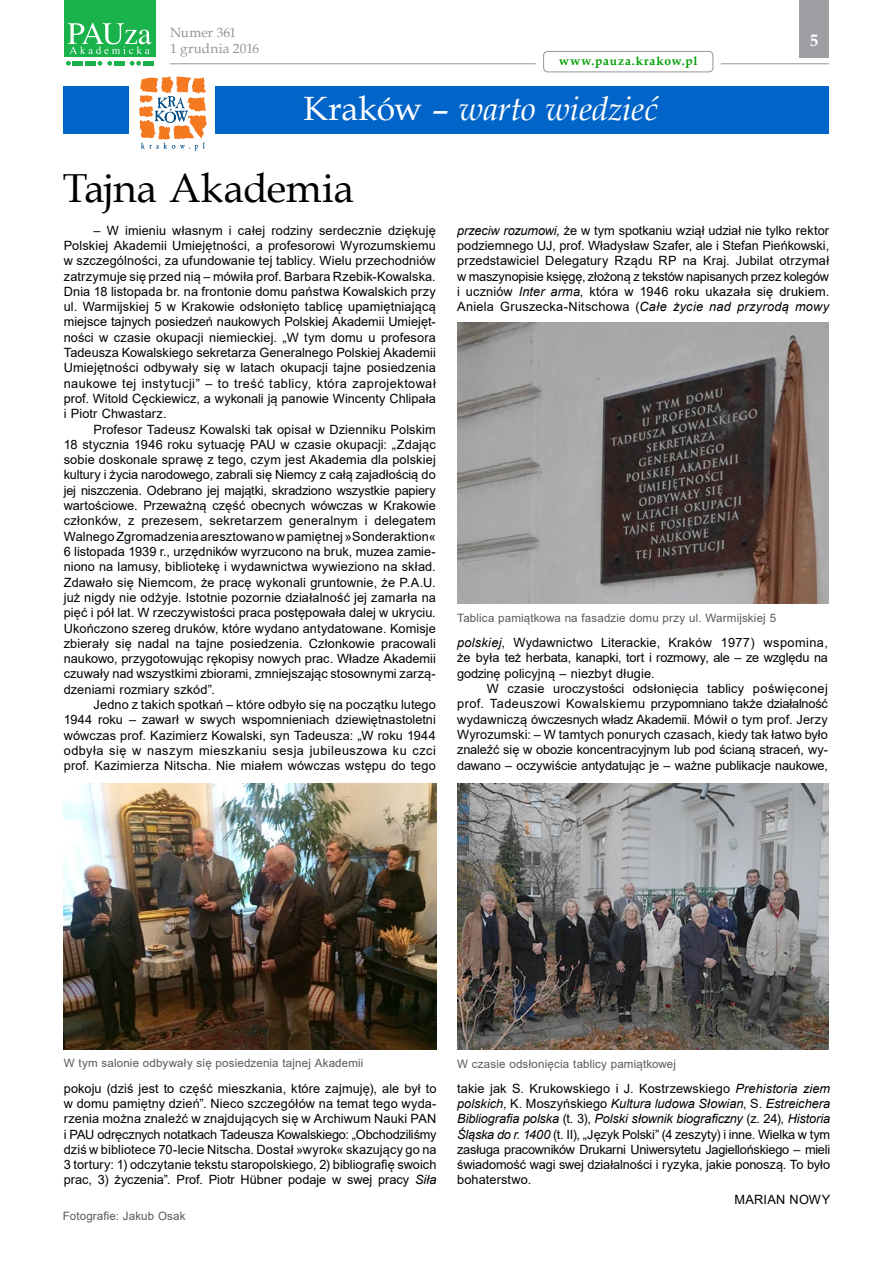
<style>
.page{position:relative;width:893px;height:1263px;background:#fff}
.page>*{position:absolute;margin:0;border:0;box-sizing:border-box;transform-origin:0 0}
.t1{font:40.5px "Book Antiqua";letter-spacing:-.01em;color:#000}
.t2{font:italic 33.6px "Book Antiqua";letter-spacing:-.015em;color:#fff}
.t3{font:700 16.5px "Book Antiqua";color:#fff}
.t4{font:13.5px/16.2px "Book Antiqua";color:#939598}
.t5{font:12.75px/15.3px "Arial";letter-spacing:.005em;color:#000;text-align:justify}
.t6{font:700 12px "Book Antiqua";letter-spacing:.07em;color:#00a000}
.t7{font:11.55px "Arial";letter-spacing:.01em;color:#58595b}
.s1{font-style:normal}
.s2{font-style:italic}
</style>
<div class="page">
<div style="left:799px;top:0;width:30px;height:57px;background:#9d9fa2"></div>
<svg style="left:66px;top:61px;width:5px;height:5px"></svg>
<svg style="left:97px;top:61px;width:15px;height:5px"></svg>
<svg style="left:130px;top:61px;width:11px;height:5px"></svg>
<div style="left:73px;top:61px;width:10px;height:5px;background:#19b24b"></div>
<div style="left:85px;top:61px;width:11px;height:5px;background:#19b24b"></div>
<div style="left:114px;top:61px;width:11px;height:5px;background:#19b24b"></div>
<div style="left:143px;top:61px;width:11px;height:5px;background:#19b24b"></div>
<div style="left:64px;top:0;width:92px;height:56px;background:#19b24b"></div>
<svg style="left:68px;top:23px;width:83px;height:31px"></svg>
<hr style="left:170px;top:63px;width:366px;height:1px;background:#939598">
<div style="left:543px;top:51px;width:170px;height:21px;border:1px solid #939598;border-radius:4px"></div>
<hr style="left:721px;top:63px;width:108px;height:1px;background:#939598">
<div style="left:216px;top:86px;width:613px;height:48px;background:#0064c8"></div>
<div style="left:64px;top:86px;width:65px;height:47px;background:#0064c8"></div>
<svg style="left:139px;top:77px;width:68px;height:74px"></svg>
<img style="left:457px;top:323px;width:372px;height:280px">
<img style="left:64px;top:784px;width:373px;height:265px">
<img style="left:457px;top:784px;width:372px;height:265px">
<p class="t4" style="left:170px;top:24px;width:91px">Numer 361<br>1 grudnia 2016</p>
<p class="t3" style="left:810px;top:30px;width:10px">5</p>
<p class="t6" style="left:559px;top:53px;width:140px">www.pauza.krakow.pl</p>
<h2 class="t2" style="left:304px;top:85px;width:356px"><span class="s1">Kraków –</span> warto wiedzieć</h2>
<h1 class="t1" style="left:63px;top:160px;width:293px">Tajna Akademia</h1>
<p class="t5" style="left:64px;top:222px;width:374px;text-indent:30px">– W imieniu własnym i całej rodziny serdecznie dziękuję Polskiej Akademii Umiejętności, a profesorowi Wyrozumskiemu w szczególności, za ufundowanie tej tablicy. Wielu przechodniów zatrzymuje się przed nią – mówiła prof. Barbara Rzebik-Kowalska.<br>Dnia 18 listopada br. na frontonie domu państwa Kowalskich przy ul. Warmijskiej 5 w Krakowie odsłonięto tablicę upamiętniającą miejsce tajnych posiedzeń naukowych Polskiej Akademii Umiejęt&shy;ności w czasie okupacji niemieckiej. „W tym domu u profesora Tadeusza Kowalskiego sekretarza Generalnego Polskiej Akademii Umiejętności odbywały się w latach okupacji tajne posiedzenia naukowe tej instytucji” – to treść tablicy, która zaprojektował prof. Witold Cęckiewicz, a wykonali ją panowie Wincenty Chlipała i Piotr Chwastarz.</p>
<p class="t5" style="left:64px;top:421px;width:374px;text-indent:30px">Profesor Tadeusz Kowalski tak opisał w Dzienniku Polskim 18 stycznia 1946 roku sytuację PAU w czasie okupacji: „Zdając sobie doskonale sprawę z tego, czym jest Akademia dla polskiej kultury i życia narodowego, zabrali się Niemcy z całą zajadłością do jej niszczenia. Odebrano jej majątki, skradziono wszystkie papiery wartościowe. Przeważną część obecnych wówczas w Krakowie członków, z prezesem, sekretarzem generalnym i delegatem Walnego Zgromadzenia aresztowano w pamiętnej »Sonderaktion« 6 listopada 1939 r., urzędników wyrzucono na bruk, muzea zamie&shy;niono na lamusy, bibliotekę i wydawnictwa wywieziono na skład.<br>Zdawało się Niemcom, że pracę wykonali gruntownie, że P.A.U. już nigdy nie odżyje. Istotnie pozornie działalność jej zamarła na pięć i pół lat. W rzeczywistości praca postępowała dalej w ukryciu.<br>Ukończono szereg druków, które wydano antydatowane. Komisje zbierały się nadal na tajne posiedzenia. Członkowie pracowali naukowo, przygotowując rękopisy nowych prac. Władze Akademii czuwały nad wszystkimi zbiorami, zmniejszając stosownymi zarzą&shy;dzeniami rozmiary szkód”.</p>
<p class="t5" style="left:64px;top:697px;width:374px;text-indent:30px">Jedno z takich spotkań – które odbyło się na początku lutego 1944 roku – zawarł w swych wspomnieniach dziewiętnastoletni wówczas prof. Kazimierz Kowalski, syn Tadeusza: „W roku 1944 odbyła się w naszym mieszkaniu sesja jubileuszowa ku czci prof. Kazimierza Nitscha. Nie miałem wówczas wstępu do tego</p>
<p class="t5" style="left:457px;top:222px;width:374px"><span class="s2">przeciw rozumowi</span>, że w tym spotkaniu wziął udział nie tylko rektor podziemnego UJ, prof. Władysław Szafer, ale i Stefan Pieńkowski, przedstawiciel Delegatury Rządu RP na Kraj. Jubilat otrzymał w maszynopisie księgę, złożoną z tekstów napisanych przez kolegów i uczniów <span class="s2">Inter arma</span>, która w 1946 roku ukazała się drukiem.<br>Aniela Gruszecka-Nitschowa (<span class="s2">Całe życie nad przyrodą mowy</span></p>
<p class="t7" style="left:457px;top:610px;width:320px">Tablica pamiątkowa na fasadzie domu przy ul. Warmijskiej 5</p>
<p class="t5" style="left:457px;top:635px;width:372px"><span class="s2">polskiej</span>, Wydawnictwo Literackie, Kraków 1977) wspomina, że była też herbata, kanapki, tort i rozmowy, ale – ze względu na godzinę policyjną – niezbyt długie.</p>
<p class="t5" style="left:457px;top:681px;width:372px;text-indent:30px">W czasie uroczystości odsłonięcia tablicy poświęconej prof. Tadeuszowi Kowalskiemu przypomniano także działalność wydawniczą ówczesnych władz Akademii. Mówił o tym prof. Jerzy Wyrozumski: – W tamtych ponurych czasach, kiedy tak łatwo było znaleźć się w obozie koncentracyjnym lub pod ścianą straceń, wy&shy;dawano – oczywiście antydatując je – ważne publikacje naukowe,</p>
<p class="t7" style="left:64px;top:1055px;width:301px">W tym salonie odbywały się posiedzenia tajnej Akademii</p>
<p class="t7" style="left:457px;top:1056px;width:220px">W czasie odsłonięcia tablicy pamiątkowej</p>
<p class="t5" style="left:64px;top:1080px;width:374px">pokoju (dziś jest to część mieszkania, które zajmuję), ale był to w domu pamiętny dzień”. Nieco szczegółów na temat tego wyda&shy;rzenia można znaleźć w znajdujących się w Archiwum Nauki PAN i PAU odręcznych notatkach Tadeusza Kowalskiego: „Obchodziliśmy dziś w bibliotece 70-lecie Nitscha. Dostał »wyrok« skazujący go na 3 tortury: 1) odczytanie tekstu staropolskiego, 2) bibliografię swoich prac, 3) życzenia”. Prof. Piotr Hübner podaje w swej pracy <span class="s2">Siła</span></p>
<p class="t7" style="left:63px;top:1208px;width:124px">Fotografie: Jakub Osak</p>
<p class="t5" style="left:457px;top:1080px;width:375px">takie jak S. Krukowskiego i J. Kostrzewskiego <span class="s2">Prehistoria ziem polskich</span>, K. Moszyńskiego <span class="s2">Kultura ludowa Słowian</span>, S. <span class="s2">Estreichera Bibliografia polska</span> (t. 3), <span class="s2">Polski słownik biograficzny</span> (z. 24), <span class="s2">Historia Śląska do r. 1400</span> (t. II), „Język Polski” (4 zeszyty) i inne. Wielka w tym zasługa pracowników Drukarni Uniwersytetu Jagiellońskiego – mieli świadomość wagi swej działalności i ryzyka, jakie ponoszą. To było bohaterstwo.</p>
<p class="t5" style="left:734px;top:1192px;width:97px">MARIAN NOWY</p>
</div>
